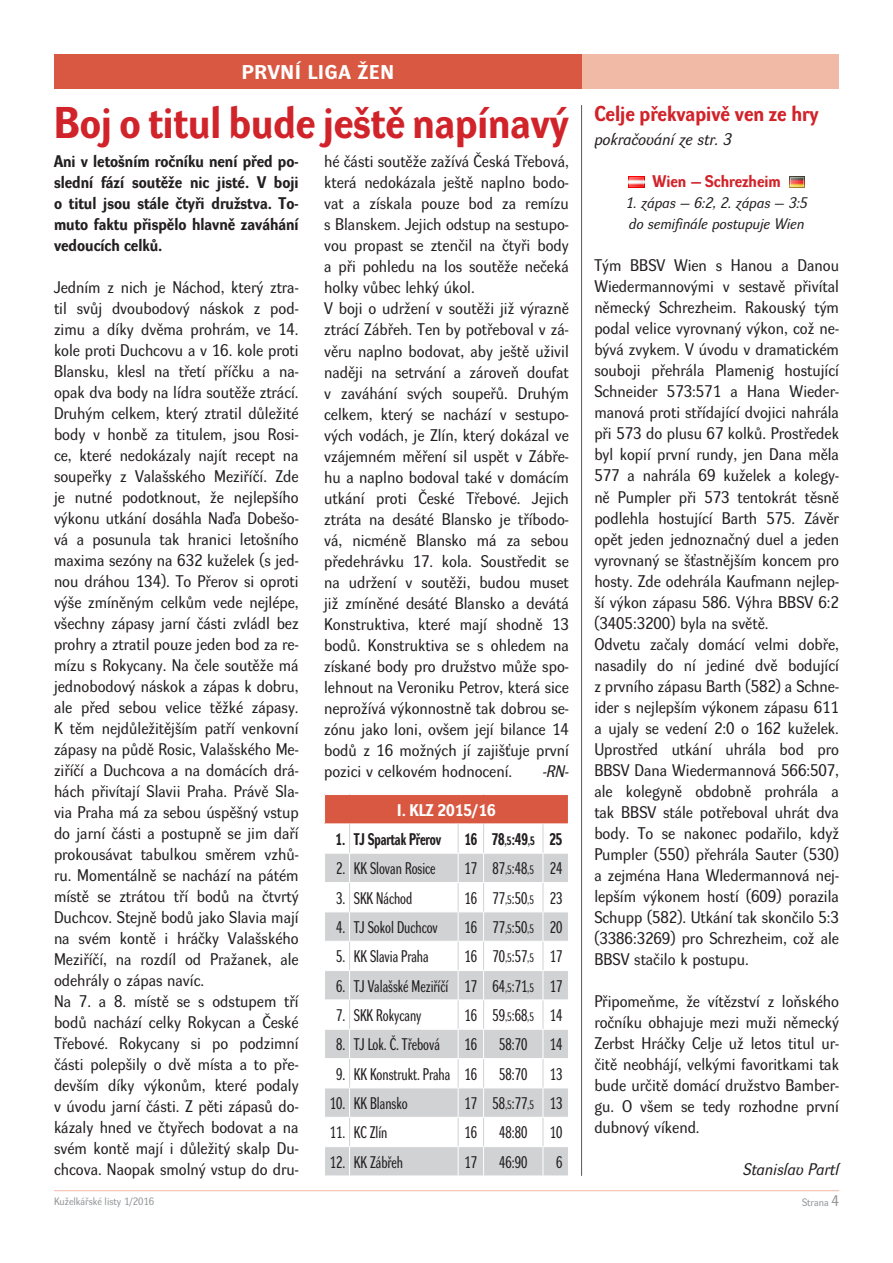
<style>
.page{position:relative;width:893px;height:1263px;background:#fff}
.page>*{position:absolute;margin:0;border:0;box-sizing:border-box;transform-origin:0 0}
.t1{font:800 43.5px "Dynamo RCE";color:#d1232a}
.t2{font:800 21px "Dynamo RCE";color:#d1232a}
.t3{font:800 19.5px "Dynamo RECE";letter-spacing:.05em;color:#fff}
.t4{font:16.5px/21px "Dynamo RCE";color:#231f20}
.t5{font:16.5px "Dynamo RCCE";color:#231f20}
.t6{font:800 16.5px/21px "Dynamo RCE";color:#231f20;text-align:justify}
.t7{font:italic 16.5px "Dynamo RCE";color:#231f20}
.t8{font:800 16.5px "Dynamo RCCE";color:#231f20}
.t9{font:800 16.5px "Dynamo RCE";color:#d1232a}
.t10{font:800 16.5px "Dynamo RCE";color:#fff}
.t11{font:italic 15px/21px "Dynamo RCE";color:#231f20}
.t12{font:10.5px "Dynamo RCE";color:#939598}
.s1{font-size:12px}
.s2{font-size:15px}
</style>
<div class="page">
<hr style="left:54px;top:1190px;width:785px;height:1px;background:#f0baa6">
<svg style="left:799px;top:1190px;width:40px;height:2px"></svg>
<div style="left:582px;top:54px;width:257px;height:34px;background:#f0baa6"></div>
<hr style="left:581px;top:105px;width:1px;height:1071px;background:#57585a">
<img style="left:629px;top:177px;width:15px;height:10px">
<img style="left:789px;top:177px;width:16px;height:10px">
<div style="left:54px;top:54px;width:528px;height:34px;background:#d95842"></div>
<div style="left:325px;top:794px;width:243px;height:30px;background:#d95842"></div>
<svg style="left:350px;top:854px;width:193px;height:321px;fill:#d1d2d4"></svg>
<hr style="left:350px;top:794px;width:108px;height:1px;background:#fff">
<svg style="left:458px;top:794px;width:26px;height:1px"></svg>
<hr style="left:484px;top:794px;width:59px;height:1px;background:#fff">
<hr style="left:350px;top:823px;width:108px;height:1px;background:#fff">
<hr style="left:484px;top:823px;width:59px;height:1px;background:#fff">
<hr style="left:350px;top:882px;width:108px;height:1px;background:#fff">
<hr style="left:484px;top:882px;width:59px;height:1px;background:#fff">
<hr style="left:350px;top:911px;width:108px;height:1px;background:#fff">
<hr style="left:484px;top:911px;width:59px;height:1px;background:#fff">
<hr style="left:350px;top:941px;width:108px;height:1px;background:#fff">
<hr style="left:484px;top:941px;width:59px;height:1px;background:#fff">
<hr style="left:350px;top:970px;width:108px;height:1px;background:#fff">
<hr style="left:484px;top:970px;width:59px;height:1px;background:#fff">
<hr style="left:350px;top:999px;width:108px;height:1px;background:#fff">
<hr style="left:484px;top:999px;width:59px;height:1px;background:#fff">
<hr style="left:350px;top:1029px;width:108px;height:1px;background:#fff">
<hr style="left:484px;top:1029px;width:59px;height:1px;background:#fff">
<hr style="left:350px;top:1058px;width:108px;height:1px;background:#fff">
<hr style="left:484px;top:1058px;width:59px;height:1px;background:#fff">
<hr style="left:350px;top:1087px;width:108px;height:1px;background:#fff">
<hr style="left:484px;top:1087px;width:59px;height:1px;background:#fff">
<hr style="left:350px;top:1117px;width:108px;height:1px;background:#fff">
<hr style="left:484px;top:1117px;width:59px;height:1px;background:#fff">
<hr style="left:350px;top:1146px;width:108px;height:1px;background:#fff">
<hr style="left:484px;top:1146px;width:59px;height:1px;background:#fff">
<svg style="left:324px;top:794px;width:26px;height:382px"></svg>
<svg style="left:458px;top:823px;width:26px;height:353px"></svg>
<svg style="left:543px;top:794px;width:25px;height:382px"></svg>
<p class="t3" style="left:242px;top:61px;width:154px">PRVNÍ LIGA ŽEN</p>
<h1 class="t1" style="left:54px;top:98px;width:516px">Boj o titul bude ještě napínavý</h1>
<p class="t6" style="left:54px;top:151px;width:246px">Ani v letošním ročníku není před po&shy;slední fází soutěže nic jisté. V boji o titul jsou stále čtyři družstva. To&shy;muto faktu přispělo hlavně zaváhání vedoucích celků.</p>
<p class="t4" style="left:54px;top:277px;width:246px">Jedním z nich je Náchod, který ztra&shy;til svůj dvoubodový náskok z pod&shy;zimu a díky dvěma prohrám, ve 14. kole proti Duchcovu a v 16. kole proti Blansku, klesl na třetí příčku a na&shy;opak dva body na lídra soutěže ztrácí.<br>Druhým celkem, který ztratil důležité body v honbě za titulem, jsou Rosi&shy;ce, které nedokázaly najít recept na soupeřky z Valašského Meziříčí. Zde je nutné podotknout, že nejlepšího výkonu utkání dosáhla Naďa Dobešo&shy;vá a posunula tak hranici letošního maxima sezóny na 632 kuželek (s jed&shy;nou dráhou 134). To Přerov si oproti výše zmíněným celkům vede nejlépe, všechny zápasy jarní části zvládl bez prohry a ztratil pouze jeden bod za re&shy;mízu s Rokycany. Na čele soutěže má jednobodový náskok a zápas k dobru, ale před sebou velice těžké zápasy.<br>K těm nejdůležitějším patří venkovní zápasy na půdě Rosic, Valašského Me&shy;ziříčí a Duchcova a na domácích drá&shy;hách přivítají Slavii Praha. Právě Sla&shy;via Praha má za sebou úspěšný vstup do jarní části a postupně se jim daří prokousávat tabulkou směrem vzhů&shy;ru. Momentálně se nachází na pátém místě se ztrátou tří bodů na čtvrtý Duchcov. Stejně bodů jako Slavia mají na svém kontě i hráčky Valašského Meziříčí, na rozdíl od Pražanek, ale odehrály o zápas navíc.<br>Na 7. a 8. místě se s odstupem tří bodů nachází celky Rokycan a České Třebové. Rokycany si po podzimní části polepšily o dvě místa a to pře&shy;devším díky výkonům, které podaly v úvodu jarní části. Z pěti zápasů do&shy;kázaly hned ve čtyřech bodovat a na svém kontě mají i důležitý skalp Du&shy;chcova. Naopak smolný vstup do dru-</p>
<p class="t4" style="left:324px;top:151px;width:246px">hé části soutěže zažívá Česká Třebová, která nedokázala ještě naplno bodo&shy;vat a získala pouze bod za remízu s Blanskem. Jejich odstup na sestupo&shy;vou propast se ztenčil na čtyři body a při pohledu na los soutěže nečeká holky vůbec lehký úkol.<br>V boji o udržení v soutěži již výrazně ztrácí Zábřeh. Ten by potřeboval v zá&shy;věru naplno bodovat, aby ještě uživil naději na setrvání a zároveň doufat v zaváhání svých soupeřů. Druhým celkem, který se nachází v sestupo&shy;vých vodách, je Zlín, který dokázal ve vzájemném měření sil uspět v Zábře&shy;hu a naplno bodoval také v domácím utkání proti České Třebové. Jejich ztráta na desáté Blansko je tříbodo&shy;vá, nicméně Blansko má za sebou předehrávku 17. kola. Soustředit se na udržení v soutěži, budou muset již zmíněné desáté Blansko a devátá Konstruktiva, které mají shodně 13 bodů. Konstruktiva se s ohledem na získané body pro družstvo může spo&shy;lehnout na Veroniku Petrov, která sice neprožívá výkonnostně tak dobrou se&shy;zónu jako loni, ovšem její bilance 14 bodů z 16 možných jí zajišťuje první pozici v celkovém hodnocení.</p>
<p class="t7" style="left:543px;top:762px;width:28px">-RN-</p>
<p class="t10" style="left:397px;top:800px;width:100px">I. KLZ 2015/16</p>
<p class="t8" style="left:336px;top:830px;width:107px">1. TJ Spartak Přerov</p>
<p class="t8" style="left:464px;top:830px;width:100px">16 78<span class="s1">,5</span>:49<span class="s1">,5</span> 25</p>
<p class="t5" style="left:336px;top:859px;width:101px">2. KK Slovan Rosice</p>
<p class="t5" style="left:465px;top:859px;width:99px">17 87<span class="s1">,5</span>:48<span class="s1">,5</span> 24</p>
<p class="t5" style="left:336px;top:889px;width:78px">3. SKK Náchod</p>
<p class="t5" style="left:465px;top:889px;width:99px">16 77<span class="s1">,5</span>:50<span class="s1">,5</span> 23</p>
<p class="t5" style="left:336px;top:918px;width:103px">4. TJ Sokol Duchcov</p>
<p class="t5" style="left:465px;top:918px;width:99px">16 77<span class="s1">,5</span>:50<span class="s1">,5</span> 20</p>
<p class="t5" style="left:336px;top:947px;width:94px">5. KK Slavia Praha</p>
<p class="t5" style="left:465px;top:947px;width:99px">16 70<span class="s1">,5</span>:57<span class="s1">,5</span> 17</p>
<p class="t5" style="left:336px;top:977px;width:228px">6. TJ Valašské Meziříčí 17 64<span class="s1">,5</span>:71<span class="s1">,5</span> 17</p>
<p class="t5" style="left:336px;top:1006px;width:87px">7. SKK Rokycany</p>
<p class="t5" style="left:465px;top:1006px;width:99px">16 59<span class="s1">,5</span>:68<span class="s1">,5</span> 14</p>
<p class="t5" style="left:336px;top:1035px;width:105px">8. TJ Lok. Č. Třebová</p>
<p class="t5" style="left:465px;top:1035px;width:14px">16</p>
<p class="t5" style="left:499px;top:1035px;width:29px">58:70</p>
<p class="t5" style="left:550px;top:1035px;width:14px">14</p>
<p class="t5" style="left:336px;top:1065px;width:142px">9. KK Konstrukt. Praha 16</p>
<p class="t5" style="left:499px;top:1065px;width:29px">58:70</p>
<p class="t5" style="left:550px;top:1065px;width:14px">13</p>
<p class="t5" style="left:330px;top:1094px;width:79px">10. KK Blansko</p>
<p class="t5" style="left:465px;top:1094px;width:99px">17 58<span class="s1">,5</span>:77<span class="s1">,5</span> 13</p>
<p class="t5" style="left:330px;top:1123px;width:59px">11. KC Zlín</p>
<p class="t5" style="left:465px;top:1123px;width:14px">16</p>
<p class="t5" style="left:499px;top:1123px;width:29px">48:80</p>
<p class="t5" style="left:550px;top:1123px;width:14px">10</p>
<p class="t5" style="left:330px;top:1153px;width:75px">12. KK Zábřeh</p>
<p class="t5" style="left:465px;top:1153px;width:14px">17</p>
<p class="t5" style="left:499px;top:1153px;width:29px">46:90</p>
<p class="t5" style="left:556px;top:1153px;width:8px">6</p>
<p class="t2" style="left:594px;top:102px;width:226px">Celje překvapivě ven ze hry</p>
<p class="t7" style="left:594px;top:131px;width:139px">pokračování ze str. 3</p>
<p class="t9" style="left:652px;top:172px;width:130px">Wien — Schrezheim</p>
<p class="t11" style="left:626px;top:193px;width:183px">1. zápas — 6:2, 2. zápas — 3:5 do semifinále postupuje Wien</p>
<p class="t4" style="left:594px;top:255px;width:246px">Tým BBSV Wien s Hanou a Danou Wiedermannovými v sestavě přivítal německý Schrezheim. Rakouský tým podal velice vyrovnaný výkon, což ne&shy;bývá zvykem. V úvodu v dramatickém souboji přehrála Plamenig hostující Schneider 573:571 a Hana Wieder&shy;manová proti střídající dvojici nahrála při 573 do plusu 67 kolků. Prostředek byl kopií první rundy, jen Dana měla 577 a nahrála 69 kuželek a kolegy&shy;ně Pumpler při 573 tentokrát těsně podlehla hostující Barth 575. Závěr opět jeden jednoznačný duel a jeden vyrovnaný se šťastnějším koncem pro hosty. Zde odehrála Kaufmann nejlep&shy;ší výkon zápasu 586. Výhra BBSV 6:2 (3405:3200) byla na světě.<br>Odvetu začaly domácí velmi dobře, nasadily do ní jediné dvě bodující z prvního zápasu Barth (582) a Schne&shy;ider s nejlepším výkonem zápasu 611 a ujaly se vedení 2:0 o 162 kuželek.<br>Uprostřed utkání uhrála bod pro BBSV Dana Wiedermannová 566:507, ale kolegyně obdobně prohrála a tak BBSV stále potřeboval uhrát dva body. To se nakonec podařilo, když Pumpler (550) přehrála Sauter (530) a zejména Hana WIedermannová nej&shy;lepším výkonem hostí (609) porazila Schupp (582). Utkání tak skončilo 5:3 (3386:3269) pro Schrezheim, což ale BBSV stačilo k postupu.</p>
<p class="t4" style="left:594px;top:990px;width:246px;text-align:justify">Připomeňme, že vítězství z loňského ročníku obhajuje mezi muži německý Zerbst Hráčky Celje už letos titul ur&shy;čitě neobhájí, velkými favoritkami tak bude určitě domácí družstvo Bamber&shy;gu. O všem se tedy rozhodne první dubnový víkend.</p>
<p class="t7" style="left:743px;top:1160px;width:97px">Stanislav Partl</p>
<p class="t12" style="left:54px;top:1195px;width:102px">Kuželkářské listy 1/2016</p>
<p class="t12" style="left:802px;top:1197px;width:38px">Strana <span class="s2">4</span></p>
</div>
